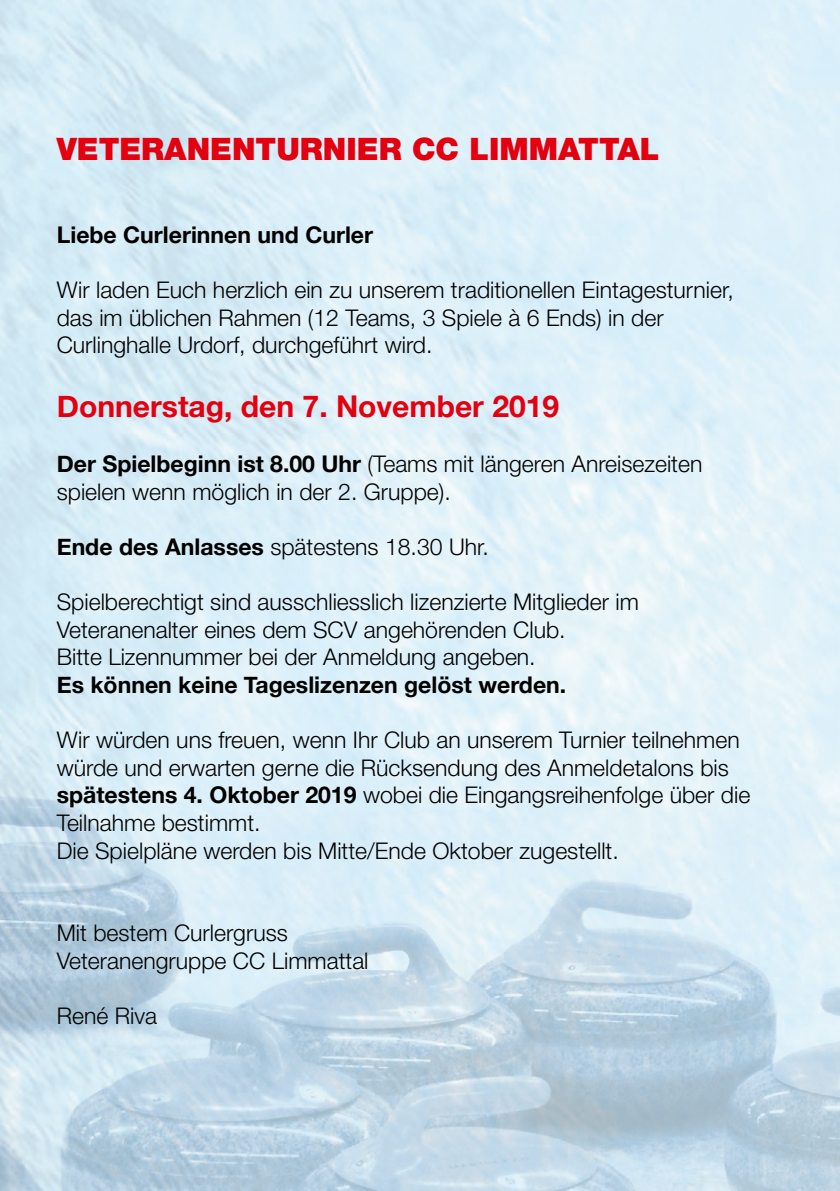
<style>
.page{position:relative;width:840px;height:1191px;background:#fff}
.page>*{position:absolute;margin:0;border:0;box-sizing:border-box;transform-origin:0 0}
.t1{font:900 31px "Helvetica Neue";color:#e3000f}
.t2{font:700 30px "Helvetica Neue";color:#e3000f}
.t3{font:300 23px/27.6px "Helvetica Neue";color:#000}
.t4{font:700 23px "Helvetica Neue";color:#000}
.s1{font-weight:700}
</style>
<div class="page">
<img style="left:0;top:771px;width:839px;height:420px">
<h1 class="t1" style="left:57px;top:130px;width:603px">VETERANENTURNIER CC LIMMATTAL</h1>
<p class="t4" style="left:57px;top:216px;width:318px">Liebe Curlerinnen und Curler</p>
<p class="t3" style="left:57px;top:275px;width:678px">Wir laden Euch herzlich ein zu unserem traditionellen Eintagesturnier, das im üblichen Rahmen (12 Teams, 3 Spiele à 6 Ends) in der<br>Curlinghalle Urdorf, durchgeführt wird.</p>
<h2 class="t2" style="left:57px;top:382px;width:503px">Donnerstag, den 7. November 2019</h2>
<p class="t3" style="left:57px;top:449px;width:646px"><span class="s1">Der Spielbeginn ist 8.00 Uhr</span> (Teams mit längeren Anreisezeiten spielen wenn möglich in der 2. Gruppe).</p>
<p class="t3" style="left:57px;top:532px;width:433px"><span class="s1">Ende des Anlasses</span> spätestens 18.30 Uhr.</p>
<p class="t3" style="left:57px;top:587px;width:583px">Spielberechtigt sind ausschliesslich lizenzierte Mitglieder im<br>Veteranenalter eines dem SCV angehörenden Club.<br>Bitte Lizennummer bei der Anmeldung angeben.</p>
<p class="t4" style="left:57px;top:666px;width:510px">Es können keine Tageslizenzen gelöst werden.</p>
<p class="t3" style="left:57px;top:725px;width:694px">Wir würden uns freuen, wenn Ihr Club an unserem Turnier teilnehmen würde und erwarten gerne die Rücksendung des Anmeldetalons bis <span class="s1">spätestens 4. Oktober 2019</span> wobei die Eingangsreihenfolge über die Teilnahme bestimmt.<br>Die Spielpläne werden bis Mitte/Ende Oktober zugestellt.</p>
<p class="t3" style="left:57px;top:919px;width:313px">Mit bestem Curlergruss<br>Veteranengruppe CC Limmattal</p>
<p class="t3" style="left:57px;top:1001px;width:102px">René Riva</p>
</div>
